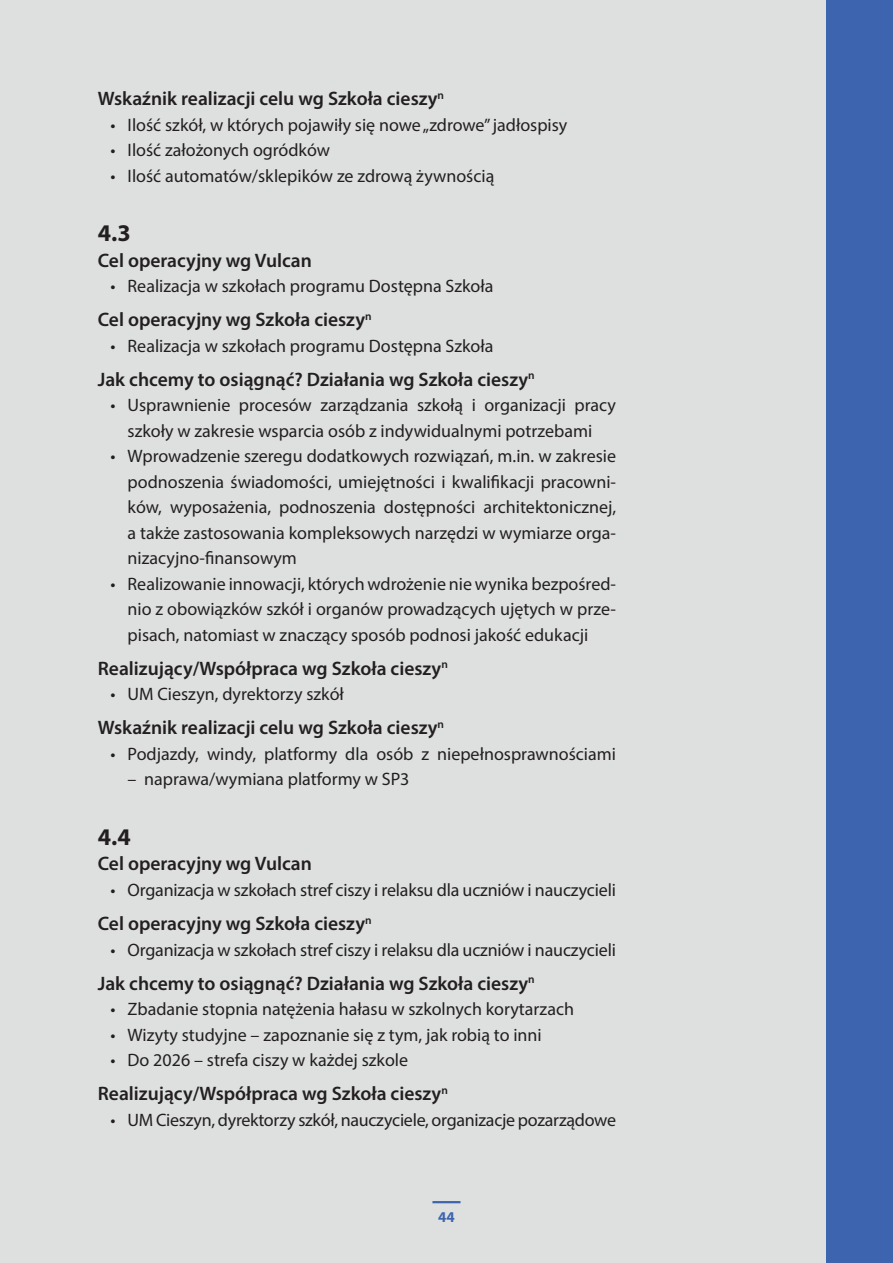
<style>
.page{position:relative;width:893px;height:1263px;background:#dde0df}
.page>*{position:absolute;margin:0;border:0;box-sizing:border-box;transform-origin:0 0}
.tekst_podst{font:700 24px "Myriad Pro";color:#231f20}
.tekst_podst-2{font:600 19.5px "Myriad Pro";color:#231f20}
.t1{font:18px/25.5px "Myriad Pro";color:#231f20;text-align:justify}
.t2{font:700 15px "Myriad Pro";color:#3d64af}
</style>
<div class="page">
<div style="left:826px;top:0;width:67px;height:1263px;background:#3d64af"></div>
<hr style="left:432px;top:1201px;width:28px;height:2px;background:#3d64af">
<p class="tekst_podst-2" style="left:98px;top:86px;width:348px">Wskaźnik realizacji celu wg Szkoła cieszy<sup>n</sup></p>
<p class="t1" style="left:111px;top:111px;width:458px">• Ilość szkół, w których pojawiły się nowe „zdrowe” jadłospisy</p>
<p class="t1" style="left:111px;top:137px;width:221px">• Ilość założonych ogródków</p>
<p class="t1" style="left:111px;top:162px;width:385px">• Ilość automatów/sklepików ze zdrową żywnością</p>
<p class="tekst_podst" style="left:98px;top:217px;width:34px">4.3</p>
<p class="tekst_podst-2" style="left:98px;top:248px;width:216px">Cel operacyjny wg Vulcan</p>
<p class="t1" style="left:111px;top:273px;width:384px">• Realizacja w szkołach programu Dostępna Szkoła</p>
<p class="tekst_podst-2" style="left:98px;top:307px;width:275px">Cel operacyjny wg Szkoła cieszy<sup>n</sup></p>
<p class="t1" style="left:111px;top:333px;width:384px">• Realizacja w szkołach programu Dostępna Szkoła</p>
<p class="tekst_podst-2" style="left:98px;top:367px;width:438px">Jak chcemy to osiągnąć? Działania wg Szkoła cieszy<sup>n</sup></p>
<p class="t1" style="left:111px;top:392px;width:507px;text-align:center">• Usprawnienie procesów zarządzania szkołą i organizacji pracy szkoły w zakresie wsparcia osób z indywidualnymi potrzebami</p>
<p class="t1" style="left:128px;top:443px;width:490px;text-indent:-17px">• Wprowadzenie szeregu dodatkowych rozwiązań, m.in. w zakresie podnoszenia świadomości, umiejętności i kwalifikacji pracowni&shy;ków, wyposażenia, podnoszenia dostępności architektonicznej, a także zastosowania kompleksowych narzędzi w wymiarze orga&shy;nizacyjno-finansowym</p>
<p class="t1" style="left:128px;top:571px;width:490px;text-indent:-17px">• Realizowanie innowacji, których wdrożenie nie wynika bezpośred&shy;nio z obowiązków szkół i organów prowadzących ujętych w prze&shy;pisach, natomiast w znaczący sposób podnosi jakość edukacji</p>
<p class="tekst_podst-2" style="left:98px;top:656px;width:352px">Realizujący/Współpraca wg Szkoła cieszy<sup>n</sup></p>
<p class="t1" style="left:111px;top:681px;width:235px">• UM Cieszyn, dyrektorzy szkół</p>
<p class="tekst_podst-2" style="left:98px;top:715px;width:348px">Wskaźnik realizacji celu wg Szkoła cieszy<sup>n</sup></p>
<p class="t1" style="left:111px;top:741px;width:507px">• Podjazdy, windy, platformy dla osób z niepełnosprawnościami</p>
<p class="t1" style="left:128px;top:766px;width:283px">– naprawa/wymiana platformy w SP3</p>
<p class="tekst_podst" style="left:98px;top:821px;width:34px">4.4</p>
<p class="tekst_podst-2" style="left:98px;top:851px;width:216px">Cel operacyjny wg Vulcan</p>
<p class="t1" style="left:111px;top:877px;width:507px">• Organizacja w szkołach stref ciszy i relaksu dla uczniów i nauczycieli</p>
<p class="tekst_podst-2" style="left:98px;top:911px;width:275px">Cel operacyjny wg Szkoła cieszy<sup>n</sup></p>
<p class="t1" style="left:111px;top:936px;width:507px">• Organizacja w szkołach stref ciszy i relaksu dla uczniów i nauczycieli</p>
<p class="tekst_podst-2" style="left:98px;top:970px;width:438px">Jak chcemy to osiągnąć? Działania wg Szkoła cieszy<sup>n</sup></p>
<p class="t1" style="left:111px;top:996px;width:465px">• Zbadanie stopnia natężenia hałasu w szkolnych korytarzach</p>
<p class="t1" style="left:111px;top:1021px;width:433px">• Wizyty studyjne – zapoznanie się z tym, jak robią to inni</p>
<p class="t1" style="left:111px;top:1047px;width:299px">• Do 2026 – strefa ciszy w każdej szkole</p>
<p class="tekst_podst-2" style="left:98px;top:1081px;width:352px">Realizujący/Współpraca wg Szkoła cieszy<sup>n</sup></p>
<p class="t1" style="left:111px;top:1106px;width:507px">• UM Cieszyn, dyrektorzy szkół, nauczyciele, organizacje pozarządowe</p>
<p class="t2" style="left:438px;top:1207px;width:18px">44</p>
</div>
